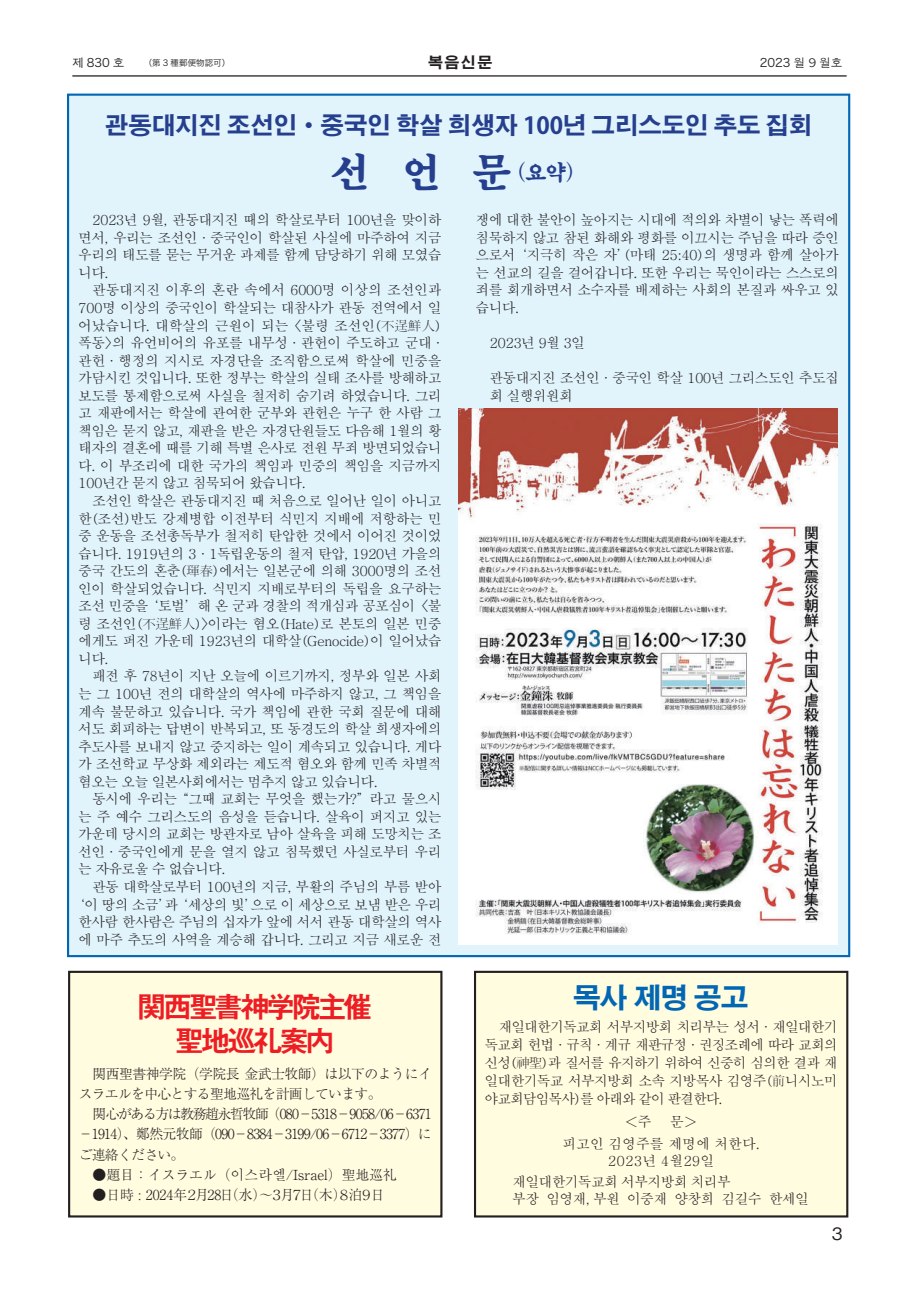
<style>
.page{position:relative;width:919px;height:1289px;background:#fff}
.page>*{position:absolute;margin:0;border:0;box-sizing:border-box;transform-origin:0 0}
.t1{font:39.3px "ET Kmu H";color:#253f8e}
.t2{font:29.7px/34px "Midashi Go Pro MB31";letter-spacing:-.13em;color:#ee1d23;text-align:center}
.t3{font:700 27.6px "Adobe Gothic Std";color:#0166b3}
.t4{font:700 23.4px "Adobe Gothic Std";color:#253f8e}
.t5{font:500 16.95px "Gothic BBB Pro";color:#231f20}
.t6{font:700 14.85px "Adobe Gothic Std";color:#231f20}
.t7{font:500 13.8px/17.5px "Adobe Myungjo Std";letter-spacing:-.05em;color:#231f20;text-align:justify}
.t8{font:300 13.8px/20.2px "Ryumin Pro";letter-spacing:-.05em;color:#231f20}
.t9{font:300 13.8px "Ryumin Pro";letter-spacing:-.155em;color:#231f20}
.t10{font:300 13.8px "Ryumin Pro";color:#231f20}
.t11{font:500 13.8px/22.4px "Adobe Myungjo Std";color:#231f20}
.t12{font:13.8px "Koz Min Pro";color:#231f20}
.t13{font:11.7px "Hira Kaku Pro N W3";color:#231f20}
.t14{font:8.55px "Hira Kaku Pro W3";color:#231f20}
.s1{font-family:"Apple Gothic";font-size:11.7px}
.s2{font-size:11.7px}
.s3{font-family:"Apple Gothic"}
.s4{font-family:"Ryumin Pro";font-weight:800;font-size:21.3px}
.s5{font-size:21.3px}
.s6{font-family:"Adobe Myungjo Std";font-weight:500}
.s7{font-family:"Koz Min Pro";font-weight:400}
</style>
<div class="page">
<hr style="left:72px;top:75px;width:774px;height:2px;background:#231f20">
<div style="left:67px;top:94px;width:783px;height:863px;background:#e1f4fc;border:2px solid #0166b3"></div>
<img style="left:458px;top:409px;width:379px;height:535px">
<div style="left:69px;top:971px;width:372px;height:245px;background:#fffce0"></div>
<div style="left:68px;top:970px;width:374px;height:247px;border:2px solid #231f20"></div>
<div style="left:475px;top:971px;width:372px;height:245px;background:#fffce0"></div>
<div style="left:474px;top:970px;width:374px;height:247px;border:2px solid #231f20"></div>
<p class="t14" style="left:72px;top:55px;width:159px"><span class="s1">제</span> <span class="s2">830</span> <span class="s1">호</span><span class="s2">　　</span>（第 3 種郵便物認可）</p>
<p class="t6" style="left:428px;top:54px;width:65px">복음신문</p>
<p class="t13" style="left:759px;top:52px;width:84px">2023 <span class="s3">월 9 월호</span></p>
<h3 class="t4" style="left:105px;top:111px;width:708px">관동대지진 조선인・중국인 학살 희생자 100년 그리스도인 추도 집회</h3>
<h1 class="t1" style="left:330px;top:152px;width:257px">선 언 문<span class="s4">（</span><span class="s5">요약</span><span class="s4">）</span></h1>
<p class="t7" style="left:78px;top:211px;width:365px;text-indent:14px">2023년 9월, 관동대지진 때의 학살로부터 100년을 맞이하 면서, 우리는 조선인・중국인이 학살된 사실에 마주하여 지금 우리의 태도를 묻는 무거운 과제를 함께 담당하기 위해 모였습 니다.</p>
<p class="t7" style="left:78px;top:281px;width:368px;text-align:left;text-indent:14px">관동대지진 이후의 혼란 속에서 6000명 이상의 조선인과<br>700명 이상의 중국인이 학살되는 대참사가 관동 전역에서 일 어났습니다. 대학살의 근원이 되는〈불령 조선인(不逞鮮人) 폭동〉의 유언비어의 유포를 내무성・관헌이 주도하고 군대・관헌・행정의 지시로 자경단을 조직함으로써 학살에 민중을 가담시킨 것입니다. 또한 정부는 학살의 실태 조사를 방해하고 보도를 통제함으로써 사실을 철저히 숨기려 하였습니다. 그리 고 재판에서는 학살에 관여한 군부와 관헌은 누구 한 사람 그 책임은 묻지 않고, 재판을 받은 자경단원들도 다음해 1월의 황 태자의 결혼에 때를 기해 특별 은사로 전원 무죄 방면되었습니 다. 이 부조리에 대한 국가의 책임과 민중의 책임을 지금까지<br>100년간 묻지 않고 침묵되어 왔습니다.</p>
<p class="t7" style="left:78px;top:492px;width:365px;text-indent:14px">조선인 학살은 관동대지진 때 처음으로 일어난 일이 아니고 한(조선)반도 강제병합 이전부터 식민지 지배에 저항하는 민 중 운동을 조선총독부가 철저히 탄압한 것에서 이어진 것이었 습니다. 1919년의 3· 1독립운동의 철저 탄압, 1920년 가을의 중국 간도의 혼춘(琿春)에서는 일본군에 의해 3000명의 조선 인이 학살되었습니다. 식민지 지배로부터의 독립을 요구하는 조선 민중을 ‘토벌’해 온 군과 경찰의 적개심과 공포심이〈불 령 조선인(不逞鮮人)〉이라는 혐오(Hate)로 본토의 일본 민중 에게도 퍼진 가운데 1923년의 대학살(Genocide)이 일어났습 니다.</p>
<p class="t7" style="left:78px;top:667px;width:365px;text-indent:14px">패전 후 78년이 지난 오늘에 이르기까지, 정부와 일본 사회 는 그 100년 전의 대학살의 역사에 마주하지 않고, 그 책임을 계속 불문하고 있습니다. 국가 책임에 관한 국회 질문에 대해 서도 회피하는 답변이 반복되고, 또 동경도의 학살 희생자에의 추도사를 보내지 않고 중지하는 일이 계속되고 있습니다. 게다 가 조선학교 무상화 제외라는 제도적 혐오와 함께 민족 차별적 혐오는 오늘 일본사회에서는 멈추지 않고 있습니다.</p>
<p class="t7" style="left:78px;top:790px;width:365px;text-indent:14px">동시에 우리는 “그때 교회는 무엇을 했는가?”라고 물으시 는 주 예수 그리스도의 음성을 듣습니다. 살육이 퍼지고 있는 가운데 당시의 교회는 방관자로 남아 살육을 피해 도망치는 조 선인・중국인에게 문을 열지 않고 침묵했던 사실로부터 우리 는 자유로울 수 없습니다.</p>
<p class="t7" style="left:71px;top:878px;width:372px;text-align:right">관동 대학살로부터 100년의 지금, 부활의 주님의 부름 받아 ‘이 땅의 소금’과 ‘세상의 빛’으로 이 세상으로 보냄 받은 우리 한사람 한사람은 주님의 십자가 앞에 서서 관동 대학살의 역사 에 마주 추도의 사역을 계승해 갑니다. 그리고 지금 새로운 전</p>
<h2 class="t2" style="left:137px;top:986px;width:237px">関西聖書神学院主催聖地巡礼案内</h2>
<p class="t8" style="left:79px;top:1062px;width:354px;text-indent:14px">関西聖書神学院（学院長 金武士牧師）は以下のようにイスラエルを中心とする聖地巡礼を計画しています。</p>
<p class="t8" style="left:79px;top:1102px;width:354px;text-align:justify;text-indent:14px">関心がある方は教務趙永哲牧師（080−5318−9058/06−6371 −1914）、鄭然元牧師（090−8384−3199/06−6712−3377）にご連絡ください。</p>
<p class="t10" style="left:92px;top:1163px;width:306px">●題目：イスラエル（<span class="s6">이스라엘</span>/Israel）聖地巡礼</p>
<p class="t9" style="left:92px;top:1183px;width:294px">●日時 : 2024年２月28日（水）〜３月７日（木）８泊９日</p>
<p class="t7" style="left:475px;top:211px;width:365px">쟁에 대한 불안이 높아지는 시대에 적의와 차별이 낳는 폭력에 침묵하지 않고 참된 화해와 평화를 이끄시는 주님을 따라 증인 으로서 ‘지극히 작은 자’(마태 25:40)의 생명과 함께 살아가 는 선교의 길을 걸어갑니다. 또한 우리는 묵인이라는 스스로의 죄를 회개하면서 소수자를 배제하는 사회의 본질과 싸우고 있 습니다.</p>
<p class="t7" style="left:489px;top:334px;width:97px">2023년 9월 3일</p>
<p class="t7" style="left:489px;top:369px;width:351px">관동대지진 조선인・중국인 학살 100년 그리스도인 추도집 회 실행위원회</p>
<h3 class="t3" style="left:573px;top:981px;width:177px">목사 제명 공고</h3>
<p class="t7" style="left:484px;top:1017px;width:354px;line-height:18.1px;text-indent:14px">재일대한기독교회 서부지방회 치리부는 성서・재일대한기 독교회 헌법・규칙・계규 재판규정・권징조례에 따라 교회의 신성(神聖)과 질서를 유지하기 위하여 신중히 심의한 결과 재 일대한기독교 서부지방회 소속 지방목사 김영주(前니시노미 야교회담임목사)를 아래와 같이 판결한다.</p>
<p class="t12" style="left:624px;top:1111px;width:28px">＜<span class="s6">주</span></p>
<p class="t11" style="left:562px;top:1110px;width:199px;text-indent:108px">문<span class="s7">＞<br></span>피고인 김영주를 제명에 처한다.</p>
<p class="t7" style="left:512px;top:1150px;width:220px;line-height:21.3px;text-indent:96px">2023년 4월29일 재일대한기독교회 서부지방회 치리부</p>
<p class="t7" style="left:512px;top:1190px;width:298px">부장 임영재, 부원 이중재 양창희 김길수 한세일</p>
<p class="t5" style="left:831px;top:1220px;width:12px">3</p>
</div>
